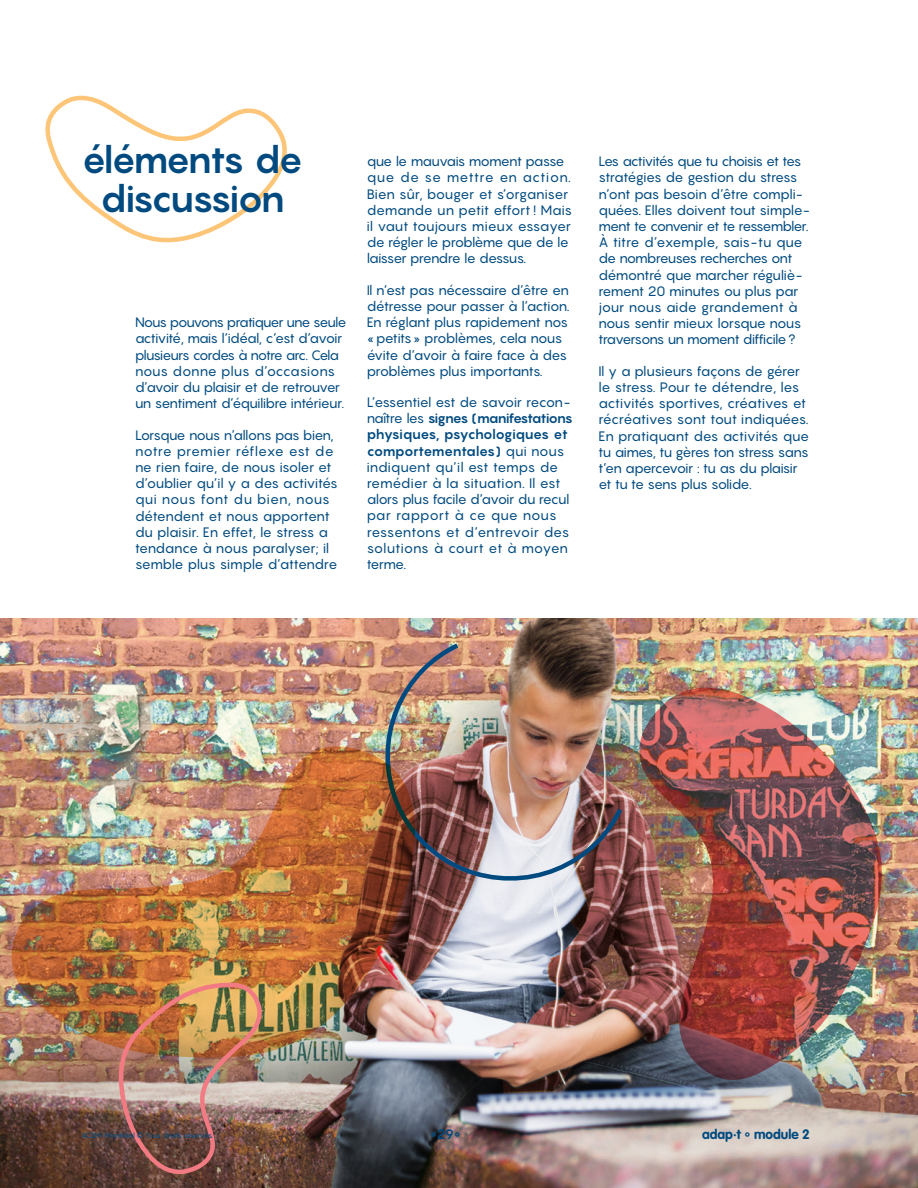
<style>
.page{position:relative;width:918px;height:1188px;background:#fff}
.page>*{position:absolute;margin:0;border:0;box-sizing:border-box;transform-origin:0 0}
.t1{font:700 37.5px/39px "Pangram";letter-spacing:-.08em;color:#004a7f;text-align:center}
.t2{font:13.5px/16.2px "Pangram";letter-spacing:-.04em;color:#004a7f}
.t3{font:13.5px/16.2px "Pangram";letter-spacing:-.06em;color:#004a7f}
.t4{font:700 13.5px "VAG Rounded";color:#004a7f}
.t5{font:700 13.5px "Pangram";color:#004a7f}
.t6{font:7.5px "Pangram";letter-spacing:-.08em;color:#004a7f}
.s1{font-weight:700}
.s2{font-family:"Pangram"}
</style>
<div class="page">
<img style="left:0;top:619px;width:918px;height:569px">
<img style="left:632px;top:684px;width:251px;height:406px">
<img style="left:369px;top:640px;width:257px;height:257px">
<img style="left:6px;top:739px;width:409px;height:320px">
<img style="left:114px;top:976px;width:150px;height:198px">
<svg style="left:45px;top:95px;width:242px;height:148px"></svg>
<h1 class="t1" style="left:82px;top:139px;width:223px">éléments de discussion</h1>
<p class="t3" style="left:135px;top:314px;width:213px">Nous pouvons pratiquer une seule activité, mais l’idéal, c’est d’avoir plusieurs cordes à notre arc. Cela nous donne plus d’occasions d’avoir du plaisir et de retrouver un sentiment d’équilibre intérieur.</p>
<p class="t2" style="left:135px;top:426px;width:204px">Lorsque nous n’allons pas bien, notre premier réflexe est de ne rien faire, de nous isoler et d’oublier qu’il y a des activités qui nous font du bien, nous détendent et nous apportent du plaisir. En effet, le stress a tendance à nous paralyser; il semble plus simple d’attendre</p>
<p class="t2" style="left:367px;top:153px;width:207px">que le mauvais moment passe que de se mettre en action.<br>Bien sûr, bouger et s’organiser demande un petit effort ! Mais il vaut toujours mieux essayer de régler le problème que de le laisser prendre le dessus.</p>
<p class="t2" style="left:367px;top:282px;width:204px">Il n’est pas nécessaire d’être en détresse pour passer à l’action.<br>En réglant plus rapidement nos « petits » problèmes, cela nous évite d’avoir à faire face à des problèmes plus importants.</p>
<p class="t2" style="left:367px;top:394px;width:208px">L’essentiel est de savoir recon&shy;naître les <span class="s1">signes (manifestations physiques, psychologiques et comportementales)</span> qui nous indiquent qu’il est temps de remédier à la situation. Il est alors plus facile d’avoir du recul par rapport à ce que nous ressentons et d’entrevoir des solutions à court et à moyen terme.</p>
<p class="t2" style="left:598px;top:153px;width:213px">Les activités que tu choisis et tes stratégies de gestion du stress n’ont pas besoin d’être compli&shy;quées. Elles doivent tout simple&shy;ment te convenir et te ressembler.<br>À titre d’exemple, sais-tu que de nombreuses recherches ont démontré que marcher réguliè&shy;rement 20 minutes ou plus par jour nous aide grandement à nous sentir mieux lorsque nous traversons un moment difficile ?</p>
<p class="t2" style="left:598px;top:363px;width:212px">Il y a plusieurs façons de gérer le stress. Pour te détendre, les activités sportives, créatives et récréatives sont tout indiquées.<br>En pratiquant des activités que tu aimes, tu gères ton stress sans t’en apercevoir : tu as du plaisir et tu te sens plus solide.</p>
<p class="t6" style="left:81px;top:1130px;width:134px">ACSM-Montréal © Tous droits réservés.</p>
<p class="t5" style="left:431px;top:1127px;width:31px">°29°</p>
<p class="t4" style="left:702px;top:1127px;width:109px">adap·t <span class="s2">°</span> module 2</p>
</div>
